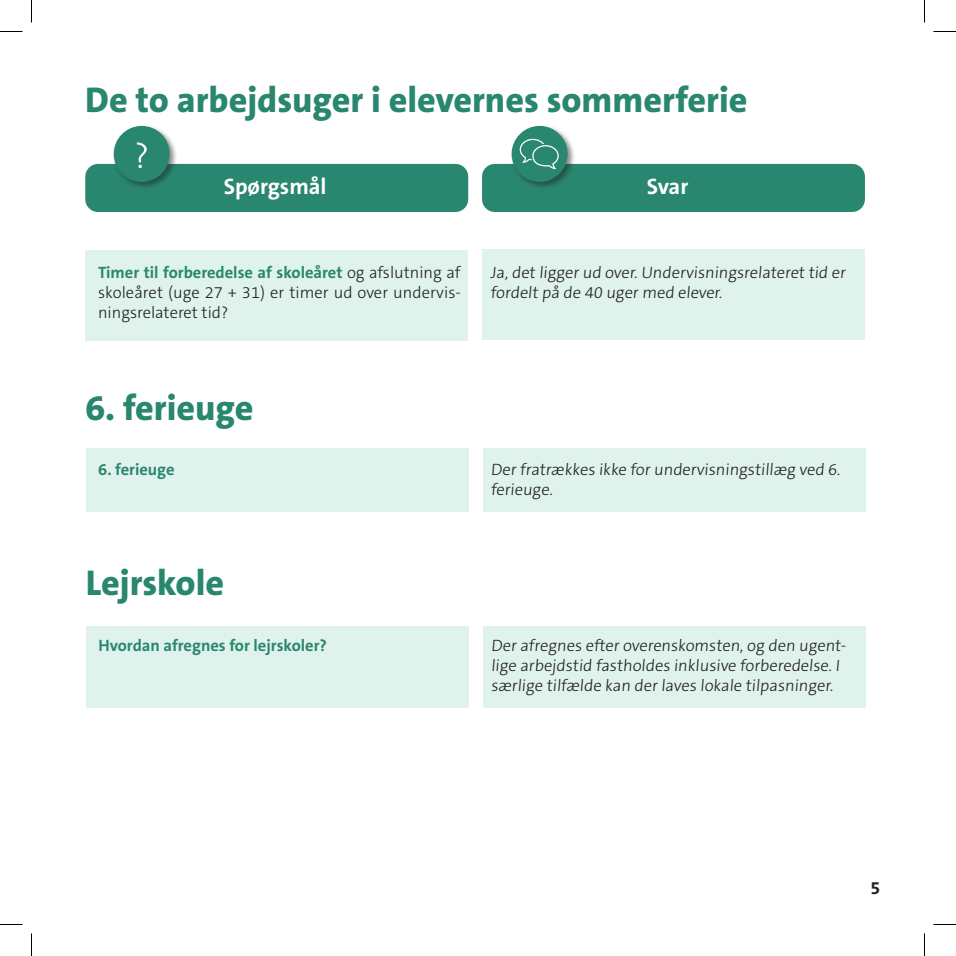
<style>
.page{position:relative;width:956px;height:956px;background:#fff}
.page>*{position:absolute;margin:0;border:0;box-sizing:border-box;transform-origin:0 0}
.t1{font:800 36px "The Sans C5";color:#29866f}
.t2{font:700 22.5px "The Sans C5";color:#fff}
.t3{font:700 18px "The Sans C5";color:#231f20}
.t4{font:300 16.5px/19.8px "The Sans C5";color:#231f20}
.t5{font:300 16.5px/19.8px "The Sans C5";letter-spacing:-.02em;color:#231f20}
.t6{font:700 16.5px "The Sans C5";color:#29866f}
.s1{font-weight:700;color:#29866f}
</style>
<div class="page">
<div style="left:85px;top:164px;width:383px;height:48px;background:#29866f;border-radius:13px"></div>
<div style="left:85px;top:250px;width:383px;height:90px;background:#dff3ec"></div>
<div style="left:482px;top:250px;width:383px;height:90px;background:#dff3ec"></div>
<div style="left:482px;top:164px;width:383px;height:48px;background:#29866f;border-radius:13px"></div>
<div style="left:86px;top:448px;width:383px;height:64px;background:#dff3ec"></div>
<div style="left:86px;top:626px;width:383px;height:82px;background:#dff3ec"></div>
<div style="left:483px;top:448px;width:382px;height:64px;background:#dff3ec"></div>
<div style="left:483px;top:626px;width:382px;height:82px;background:#dff3ec"></div>
<div style="left:510px;top:124px;width:65px;height:66px;background:#231f20;opacity:.5"></div>
<div style="left:512px;top:126px;width:56px;height:56px;background:#29866f;border-radius:50%"></div>
<div style="left:112px;top:124px;width:65px;height:66px;background:#231f20;opacity:.5"></div>
<div style="left:114px;top:126px;width:56px;height:56px;background:#29866f;border-radius:50%"></div>
<svg style="left:520px;top:139px;width:39px;height:30px"></svg>
<svg style="left:137px;top:142px;width:10px;height:26px"></svg>
<svg style="left:0;top:31px;width:22px;height:1px"></svg>
<svg style="left:933px;top:31px;width:23px;height:1px"></svg>
<svg style="left:0;top:924px;width:22px;height:1px"></svg>
<svg style="left:933px;top:924px;width:23px;height:1px"></svg>
<svg style="left:31px;top:0;width:1px;height:23px"></svg>
<svg style="left:31px;top:933px;width:1px;height:23px"></svg>
<svg style="left:924px;top:0;width:1px;height:23px"></svg>
<svg style="left:924px;top:933px;width:1px;height:23px"></svg>
<h1 class="t1" style="left:85px;top:77px;width:664px">De to arbejdsuger i elevernes sommerferie</h1>
<h2 class="t2" style="left:224px;top:172px;width:104px">Spørgsmål</h2>
<h2 class="t2" style="left:647px;top:172px;width:43px">Svar</h2>
<p class="t4" style="left:98px;top:263px;width:364px;text-align:justify"><span class="s1">Timer til forberedelse af skoleåret</span> og afslutning af skoleåret (uge 27 + 31) er timer ud over undervis&shy;ningsrelateret tid?</p>
<p class="t4" style="left:490px;top:263px;width:358px">Ja, det ligger ud over. Undervisningsrelateret tid er fordelt på de 40 uger med elever.</p>
<h1 class="t1" style="left:86px;top:384px;width:169px">6. ferieuge</h1>
<p class="t6" style="left:98px;top:459px;width:78px">6. ferieuge</p>
<p class="t4" style="left:491px;top:460px;width:353px">Der fratrækkes ikke for undervisningstillæg ved 6. ferieuge.</p>
<h1 class="t1" style="left:86px;top:560px;width:140px">Lejrskole</h1>
<p class="t6" style="left:99px;top:635px;width:230px">Hvordan afregnes for lejrskoler?</p>
<p class="t5" style="left:491px;top:636px;width:358px">Der afregnes efter overenskomsten, og den ugent&shy;lige arbejdstid fastholdes inklusive forberedelse. I særlige tilfælde kan der laves lokale tilpasninger.</p>
<p class="t3" style="left:870px;top:876px;width:11px">5</p>
</div>
